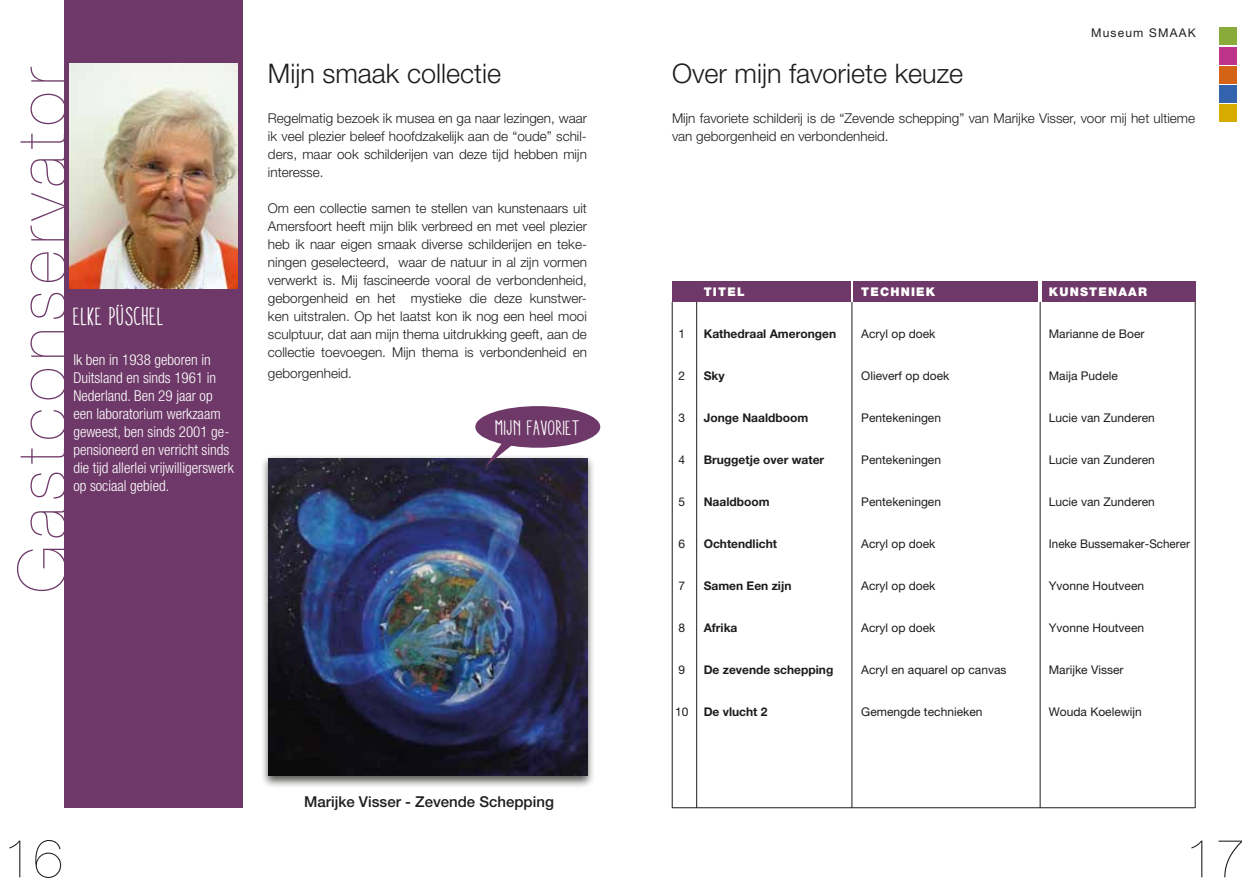
<style>
.page{position:relative;width:1259px;height:893px;background:#fff}
.page>*{position:absolute;margin:0;border:0;box-sizing:border-box;transform-origin:0 0}
.t1{font:200 66px "Helvetica Neue LT Pro";letter-spacing:.1em;color:#6e3968}
.t2{font:200 54px "Helvetica Neue LT Pro";color:#1d1d1b}
.t3{font:300 27px "Helvetica Neue LT Pro";color:#1d1d1b}
.t4{font:condensed 25.5px "Aracne";color:#fff}
.t5{font:condensed 21px "Aracne";color:#fff}
.t6{font:300 condensed 15px/18px "Helvetica Neue LT Pro";color:#fff}
.t7{font:500 15px "Helvetica Neue LT Pro";color:#1d1d1b}
.t8{font:300 13.5px/18px "Helvetica Neue LT Pro";color:#1d1d1b;text-align:justify}
.t9{font:12px "Helvetica Neue LT Pro";color:#1d1d1b}
.t10{font:700 12px "Helvetica Neue LT Pro";color:#1d1d1b}
.t11{font:900 12px "Helvetica Neue LT Pro";letter-spacing:.1em;color:#fff}
.t12{font:12px "Helvetica Neue LT Pro";letter-spacing:.1em;color:#1d1d1b}
</style>
<div class="page">
<hr style="left:851px;top:302px;width:1px;height:506px;background:#1d1d1b">
<hr style="left:696px;top:302px;width:1px;height:506px;background:#1d1d1b">
<hr style="left:672px;top:302px;width:1px;height:506px;background:#1d1d1b">
<hr style="left:1195px;top:302px;width:1px;height:506px;background:#1d1d1b">
<hr style="left:1040px;top:302px;width:1px;height:506px;background:#1d1d1b">
<div style="left:64px;top:0;width:178px;height:808px;background:#6e3968"></div>
<img style="left:69px;top:64px;width:168px;height:224px">
<div style="left:260px;top:454px;width:335px;height:334px;background:#1d1d1b;opacity:.75"></div>
<img style="left:268px;top:458px;width:319px;height:318px">
<div style="left:672px;top:281px;width:178px;height:21px;background:#6e3968"></div>
<div style="left:853px;top:281px;width:185px;height:21px;background:#6e3968"></div>
<div style="left:1041px;top:281px;width:154px;height:21px;background:#6e3968"></div>
<div style="left:475px;top:406px;width:125px;height:42px;background:#6e3968;border-radius:50%"></div>
<svg style="left:485px;top:438px;width:33px;height:29px"></svg>
<div style="left:1219px;top:28px;width:18px;height:17px;background:#88ab39"></div>
<div style="left:1219px;top:47px;width:18px;height:17px;background:#be348b"></div>
<div style="left:1219px;top:66px;width:18px;height:17px;background:#d46316"></div>
<div style="left:1219px;top:85px;width:18px;height:18px;background:#3363ac"></div>
<div style="left:1219px;top:104px;width:18px;height:18px;background:#d7ab00"></div>
<hr style="left:672px;top:807px;width:523px;height:1px;background:#1d1d1b">
<h1 class="t1" style="left:4px;top:593px;width:528px;rotate:-90deg">Gastconservator</h1>
<h3 class="t4" style="left:73px;top:302px;width:92px">ELKE PÜSCHEL</h3>
<p class="t6" style="left:73px;top:350px;width:162px">Ik ben in 1938 geboren in<br>Duitsland en sinds 1961 in<br>Nederland. Ben 29 jaar op een laboratorium werkzaam geweest, ben sinds 2001 ge&shy;pensioneerd en verricht sinds die tijd allerlei vrijwilligerswerk op sociaal gebied.</p>
<h3 class="t3" style="left:268px;top:57px;width:235px">Mijn smaak collectie</h3>
<p class="t8" style="left:268px;top:109px;width:320px">Regelmatig bezoek ik musea en ga naar lezingen, waar ik veel plezier beleef hoofdzakelijk aan de “oude” schil&shy;ders, maar ook schilderijen van deze tijd hebben mijn interesse.</p>
<p class="t8" style="left:268px;top:199px;width:320px">Om een collectie samen te stellen van kunstenaars uit Amersfoort heeft mijn blik verbreed en met veel plezier heb ik naar eigen smaak diverse schilderijen en teke&shy;ningen geselecteerd, waar de natuur in al zijn vormen verwerkt is. Mij fascineerde vooral de verbondenheid, geborgenheid en het mystieke die deze kunstwer&shy;ken uitstralen. Op het laatst kon ik nog een heel mooi sculptuur, dat aan mijn thema uitdrukking geeft, aan de collectie toevoegen. Mijn thema is verbondenheid en</p>
<p class="t8" style="left:268px;top:364px;width:86px">geborgenheid.</p>
<h3 class="t5" style="left:495px;top:417px;width:87px">MIJN FAVORIET</h3>
<p class="t7" style="left:304px;top:793px;width:251px">Marijke Visser - Zevende Schepping</p>
<p class="t12" style="left:1091px;top:26px;width:106px">Museum SMAAK</p>
<h3 class="t3" style="left:672px;top:57px;width:293px">Over mijn favoriete keuze</h3>
<p class="t8" style="left:672px;top:109px;width:524px">Mijn favoriete schilderij is de “Zevende schepping” van Marijke Visser, voor mij het ultieme van geborgenheid en verbondenheid.</p>
<p class="t11" style="left:704px;top:284px;width:42px">TITEL</p>
<p class="t11" style="left:861px;top:284px;width:75px">TECHNIEK</p>
<p class="t11" style="left:1048px;top:284px;width:100px">KUNSTENAAR</p>
<p class="t9" style="left:678px;top:326px;width:8px">1</p>
<p class="t10" style="left:704px;top:326px;width:134px">Kathedraal Amerongen</p>
<p class="t9" style="left:861px;top:326px;width:76px">Acryl op doek</p>
<p class="t9" style="left:1048px;top:326px;width:97px">Marianne de Boer</p>
<p class="t9" style="left:678px;top:368px;width:8px">2</p>
<p class="t10" style="left:704px;top:368px;width:22px">Sky</p>
<p class="t9" style="left:861px;top:368px;width:90px">Olieverf op doek</p>
<p class="t9" style="left:1048px;top:368px;width:71px">Maija Pudele</p>
<p class="t9" style="left:678px;top:410px;width:8px">3</p>
<p class="t10" style="left:704px;top:410px;width:106px">Jonge Naaldboom</p>
<p class="t9" style="left:861px;top:410px;width:81px">Pentekeningen</p>
<p class="t9" style="left:1048px;top:410px;width:108px">Lucie van Zunderen</p>
<p class="t9" style="left:678px;top:452px;width:8px">4</p>
<p class="t10" style="left:704px;top:452px;width:122px">Bruggetje over water</p>
<p class="t9" style="left:861px;top:452px;width:81px">Pentekeningen</p>
<p class="t9" style="left:1048px;top:452px;width:108px">Lucie van Zunderen</p>
<p class="t9" style="left:678px;top:494px;width:8px">5</p>
<p class="t10" style="left:704px;top:494px;width:67px">Naaldboom</p>
<p class="t9" style="left:861px;top:494px;width:81px">Pentekeningen</p>
<p class="t9" style="left:1048px;top:494px;width:108px">Lucie van Zunderen</p>
<p class="t9" style="left:678px;top:536px;width:8px">6</p>
<p class="t10" style="left:704px;top:536px;width:75px">Ochtendlicht</p>
<p class="t9" style="left:861px;top:536px;width:76px">Acryl op doek</p>
<p class="t9" style="left:1048px;top:536px;width:142px">Ineke Bussemaker-Scherer</p>
<p class="t9" style="left:678px;top:578px;width:8px">7</p>
<p class="t10" style="left:704px;top:578px;width:89px">Samen Een zijn</p>
<p class="t9" style="left:861px;top:578px;width:76px">Acryl op doek</p>
<p class="t9" style="left:1048px;top:578px;width:97px">Yvonne Houtveen</p>
<p class="t9" style="left:678px;top:620px;width:8px">8</p>
<p class="t10" style="left:704px;top:620px;width:35px">Afrika</p>
<p class="t9" style="left:861px;top:620px;width:76px">Acryl op doek</p>
<p class="t9" style="left:1048px;top:620px;width:97px">Yvonne Houtveen</p>
<p class="t9" style="left:678px;top:662px;width:8px">9</p>
<p class="t10" style="left:704px;top:662px;width:131px">De zevende schepping</p>
<p class="t9" style="left:861px;top:662px;width:147px">Acryl en aquarel op canvas</p>
<p class="t9" style="left:1048px;top:662px;width:76px">Marijke Visser</p>
<p class="t9" style="left:675px;top:704px;width:15px">10</p>
<p class="t10" style="left:704px;top:704px;width:65px">De vlucht 2</p>
<p class="t9" style="left:861px;top:704px;width:123px">Gemengde technieken</p>
<p class="t9" style="left:1048px;top:704px;width:95px">Wouda Koelewijn</p>
<h2 class="t2" style="left:3px;top:827px;width:62px">16</h2>
<h2 class="t2" style="left:1185px;top:827px;width:62px">17</h2>
</div>
